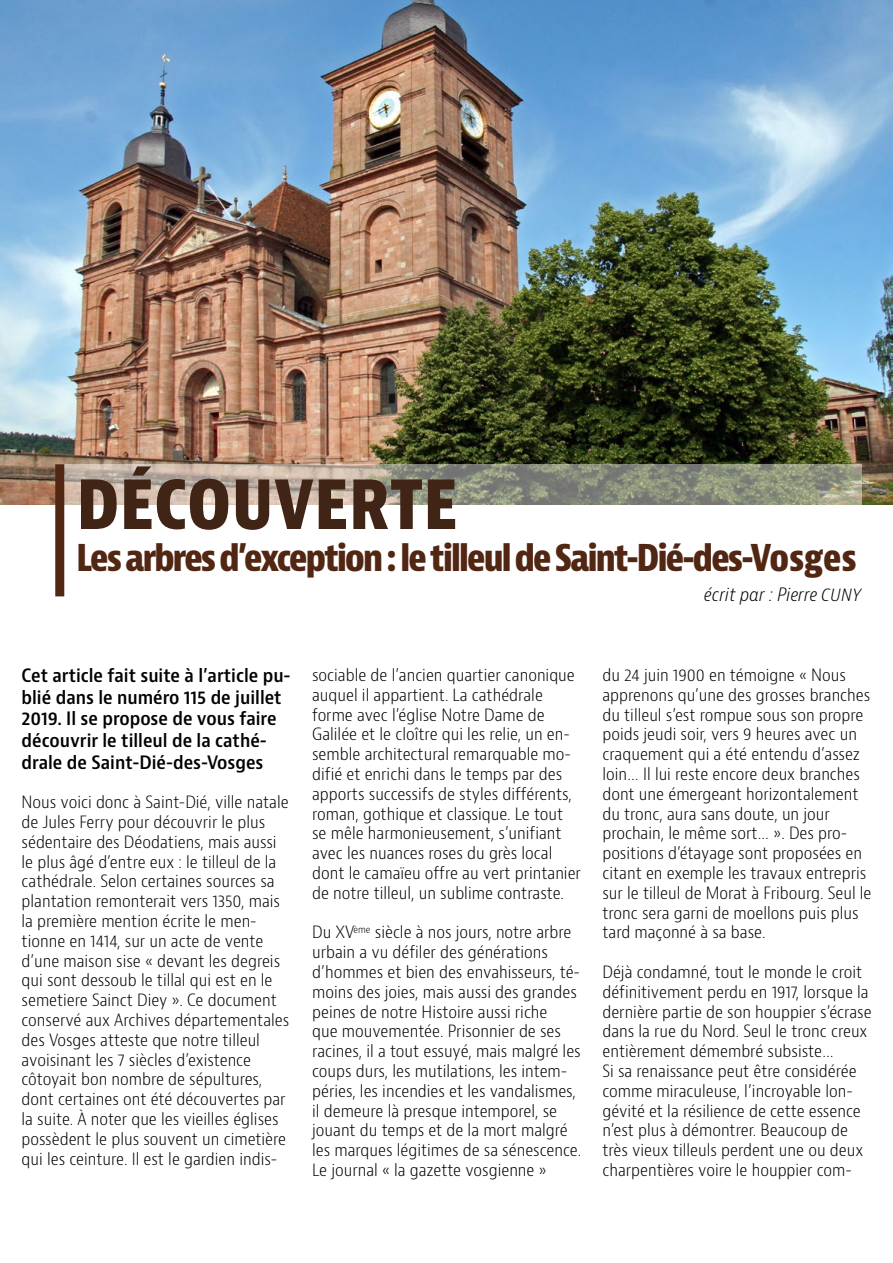
<style>
.page{position:relative;width:893px;height:1263px;background:#fff}
.page>*{position:absolute;margin:0;border:0;box-sizing:border-box;transform-origin:0 0}
.t1{font:700 condensed 72px "Bernina Sans";color:#402516}
.t2{font:700 condensed 36px "Bernina Sans";letter-spacing:-.05em;color:#512613}
.t3{font:600 condensed 18px/21.6px "Bernino Sans";color:#000}
.t4{font:italic 300 condensed 18px "Bernina Sans";color:#000}
.t5{font:300 condensed 16.5px/19.8px "Bernino Sans";color:#000}
</style>
<div class="page">
<img style="left:0;top:0;width:892px;height:504px">
<svg style="left:56px;top:464px;width:805px;height:133px"></svg>
<div style="left:55px;top:464px;width:9px;height:132px;background:#512613"></div>
<hr style="left:892px;top:0;width:1px;height:1263px;background:#babf2f">
<h1 class="t1" style="left:77px;top:459px;width:383px">DÉCOUVERTE</h1>
<h2 class="t2" style="left:77px;top:535px;width:782px">Les arbres d’exception : le tilleul de Saint-Dié-des-Vosges</h2>
<p class="t4" style="left:704px;top:584px;width:159px">écrit par : Pierre CUNY</p>
<p class="t3" style="left:22px;top:665px;width:271px">Cet article fait suite à l’article pu&shy;blié dans le numéro 115 de juillet 2019. Il se propose de vous faire découvrir le tilleul de la cathé&shy;drale de Saint-Dié-des-Vosges</p>
<p class="t5" style="left:22px;top:793px;width:269px">Nous voici donc à Saint-Dié, ville natale de Jules Ferry pour découvrir le plus sédentaire des Déodatiens, mais aussi le plus âgé d’entre eux : le tilleul de la cathédrale. Selon certaines sources sa plantation remonterait vers 1350, mais la première mention écrite le men&shy;tionne en 1414, sur un acte de vente d’une maison sise « devant les degreis qui sont dessoub le tillal qui est en le semetiere Sainct Diey ». Ce document conservé aux Archives départementales des Vosges atteste que notre tilleul avoisinant les 7 siècles d’existence côtoyait bon nombre de sépultures, dont certaines ont été découvertes par la suite. À noter que les vieilles églises possèdent le plus souvent un cimetière qui les ceinture. Il est le gardien indis-</p>
<p class="t5" style="left:312px;top:665px;width:270px">sociable de l’ancien quartier canonique auquel il appartient. La cathédrale forme avec l’église Notre Dame de Galilée et le cloître qui les relie, un en&shy;semble architectural remarquable mo&shy;difié et enrichi dans le temps par des apports successifs de styles différents, roman, gothique et classique. Le tout se mêle harmonieusement, s’unifiant avec les nuances roses du grès local dont le camaïeu offre au vert printanier de notre tilleul, un sublime contraste.</p>
<p class="t5" style="left:312px;top:923px;width:270px">Du XV<sup>ème</sup> siècle à nos jours, notre arbre urbain a vu défiler des générations d’hommes et bien des envahisseurs, té&shy;moins des joies, mais aussi des grandes peines de notre Histoire aussi riche<br>que mouvementée. Prisonnier de ses racines, il a tout essuyé, mais malgré les coups durs, les mutilations, les intem&shy;péries, les incendies et les vandalismes, il demeure là presque intemporel, se jouant du temps et de la mort malgré les marques légitimes de sa sénescence.<br>Le journal « la gazette vosgienne »</p>
<p class="t5" style="left:602px;top:665px;width:271px">du 24 juin 1900 en témoigne « Nous apprenons qu’une des grosses branches du tilleul s’est rompue sous son propre poids jeudi soir, vers 9 heures avec un craquement qui a été entendu d’assez loin… Il lui reste encore deux branches dont une émergeant horizontalement du tronc, aura sans doute, un jour prochain, le même sort… ». Des pro&shy;positions d’étayage sont proposées en citant en exemple les travaux entrepris sur le tilleul de Morat à Fribourg. Seul le tronc sera garni de moellons puis plus tard maçonné à sa base.</p>
<p class="t5" style="left:602px;top:962px;width:271px">Déjà condamné, tout le monde le croit définitivement perdu en 1917, lorsque la dernière partie de son houppier s’écrase dans la rue du Nord. Seul le tronc creux entièrement démembré subsiste…<br>Si sa renaissance peut être considérée comme miraculeuse, l’incroyable lon&shy;gévité et la résilience de cette essence n’est plus à démontrer. Beaucoup de très vieux tilleuls perdent une ou deux charpentières voire le houppier com-</p>
</div>
